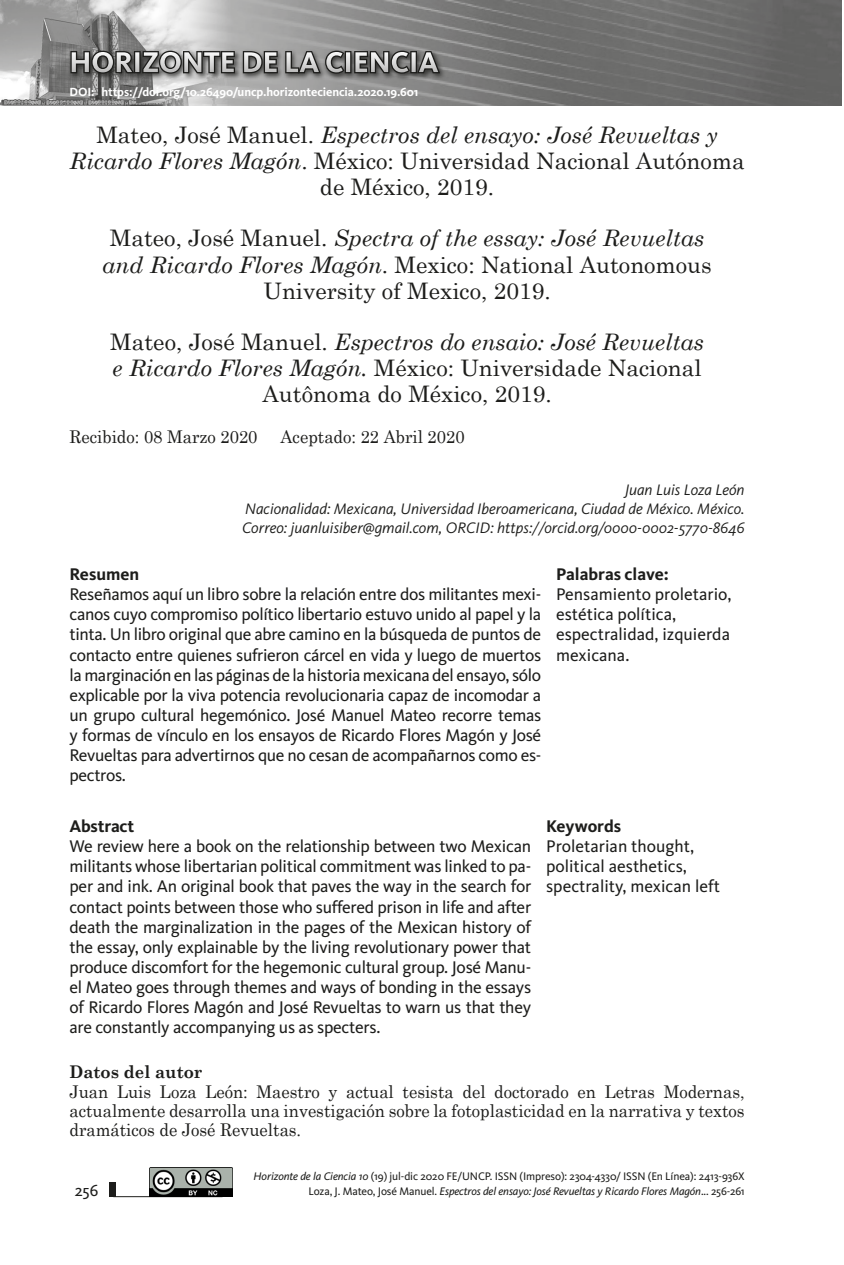
<style>
.page{position:relative;width:844px;height:1265px;background:#fff}
.page>*{position:absolute;margin:0;border:0;box-sizing:border-box;transform-origin:0 0}
.t1{font:700 29.57px "Kievit";color:#fff}
.t2{font:22.75px/26.2px "Century Schoolbook";color:#1d1d1b;text-align:center}
.t3{font:17.5px/20.1px "Kievit";color:#1d1d1b;text-align:justify}
.t4{font:17.5px/19.2px "Century Schoolbook";color:#1d1d1b;text-align:justify;scale:.95 1}
.t5{font:700 17.5px "Kievit";letter-spacing:-.005em;color:#1d1d1b}
.t6{font:700 17.5px "Century Schoolbook";color:#1d1d1b;scale:.95 1}
.t7{font:16.62px "Kievit";color:#1d1d1b}
.t8{font:italic 15.75px/18.9px "Kievit";color:#1d1d1b;text-align:justify}
.t9{font:700 12.25px "Kievit";letter-spacing:-.01em;color:#fff}
.t10{font:11.38px/14.9px "Kievit";letter-spacing:-.01em;color:#1d1d1b;text-align:right}
.s1{font-style:italic}
</style>
<div class="page">
<img style="left:0;top:0;width:841px;height:105px">
<div style="left:68px;top:48px;width:174px;height:33px;background:#1d1d1b;opacity:.75"></div>
<div style="left:240px;top:48px;width:206px;height:33px;background:#1d1d1b;opacity:.75"></div>
<svg style="left:69px;top:49px;width:277px;height:27px;background:#51514f"></svg>
<div style="left:344px;top:51px;width:7px;height:22px;border:3px solid #1d1d1b"></div>
<svg style="left:353px;top:49px;width:89px;height:26px;background:#444442"></svg>
<hr style="left:113px;top:1196px;width:109px;height:1px;background:#1d1d1b">
<div style="left:109px;top:1182px;width:6px;height:15px;background:#1d1d1b"></div>
<img style="left:149px;top:1168px;width:83px;height:29px">
<h1 class="t1" style="left:69px;top:45px;width:371px">HORIZONTE DE LA CIENCIA</h1>
<p class="t9" style="left:69px;top:84px;width:350px">DOI: https://doi.org/10.26490/uncp.horizonteciencia.2020.19.601</p>
<h2 class="t2" style="left:69px;top:120px;width:676px">Mateo, José Manuel. <span class="s1">Espectros del ensayo: José Revueltas y<br>Ricardo Flores Magón</span>. México: Universidad Nacional Autónoma de México, 2019.</h2>
<h2 class="t2" style="left:102px;top:223px;width:610px">Mateo, José Manuel. <span class="s1">Spectra of the essay: José Revueltas and Ricardo Flores Magón</span>. Mexico: National Autonomous<br>University of Mexico, 2019.</h2>
<h2 class="t2" style="left:110px;top:327px;width:595px">Mateo, José Manuel. <span class="s1">Espectros do ensaio: José Revueltas e Ricardo Flores Magón.</span> México: Universidade Nacional<br>Autônoma do México, 2019.</h2>
<p class="t4" style="left:69px;top:426px;width:199px">Recibido: 08 Marzo 2020</p>
<p class="t4" style="left:280px;top:426px;width:195px">Aceptado: 22 Abril 2020</p>
<p class="t8" style="left:242px;top:480px;width:504px;text-indent:383px">Juan Luis Loza León Nacionalidad: Mexicana, Universidad Iberoamericana, Ciudad de México. México.<br>Correo: juanluisiber@gmail.com, ORCID: https://orcid.org/0000-0002-5770-8646</p>
<p class="t5" style="left:69px;top:564px;width:71px">Resumen</p>
<p class="t3" style="left:69px;top:584px;width:473px">Reseñamos aquí un libro sobre la relación entre dos militantes mexi&shy;canos cuyo compromiso político libertario estuvo unido al papel y la tinta. Un libro original que abre camino en la búsqueda de puntos de contacto entre quienes sufrieron cárcel en vida y luego de muertos la marginación en las páginas de la historia mexicana del ensayo, sólo explicable por la viva potencia revolucionaria capaz de incomodar a un grupo cultural hegemónico. José Manuel Mateo recorre temas y formas de vínculo en los ensayos de Ricardo Flores Magón y José Revueltas para advertirnos que no cesan de acompañarnos como es&shy;pectros.</p>
<p class="t5" style="left:556px;top:564px;width:114px">Palabras clave:</p>
<p class="t3" style="left:556px;top:584px;width:177px;text-align:left">Pensamiento proletario, estética política, espectralidad, izquierda mexicana.</p>
<p class="t5" style="left:69px;top:816px;width:66px">Abstract</p>
<p class="t3" style="left:69px;top:836px;width:463px">We review here a book on the relationship between two Mexican militants whose libertarian political commitment was linked to pa&shy;per and ink. An original book that paves the way in the search for contact points between those who suffered prison in life and after death the marginalization in the pages of the Mexican history of the essay, only explainable by the living revolutionary power that produce discomfort for the hegemonic cultural group. José Manu&shy;el Mateo goes through themes and ways of bonding in the essays of Ricardo Flores Magón and José Revueltas to warn us that they are constantly accompanying us as specters.</p>
<p class="t5" style="left:546px;top:816px;width:77px">Keywords</p>
<p class="t3" style="left:546px;top:836px;width:175px;text-align:left">Proletarian thought, political aesthetics, spectrality, mexican left</p>
<p class="t6" style="left:69px;top:1058px;width:141px">Datos del autor</p>
<p class="t4" style="left:69px;top:1080px;width:712px">Juan Luis Loza León: Maestro y actual tesista del doctorado en Letras Modernas, actualmente desarrolla una investigación sobre la fotoplasticidad en la narrativa y textos dramáticos de José Revueltas.</p>
<p class="t10" style="left:253px;top:1169px;width:492px"><span class="s1">Horizonte de la Ciencia 10</span> (19) jul-dic 2020 FE/UNCP. ISSN (Impreso): 2304-4330/ ISSN (En Línea): 2413-936X<br>Loza, J. Mateo, José Manuel. <span class="s1">Espectros del ensayo: José Revueltas y Ricardo Flores Magón</span>... 256-261</p>
<p class="t7" style="left:75px;top:1181px;width:25px">256</p>
</div>
